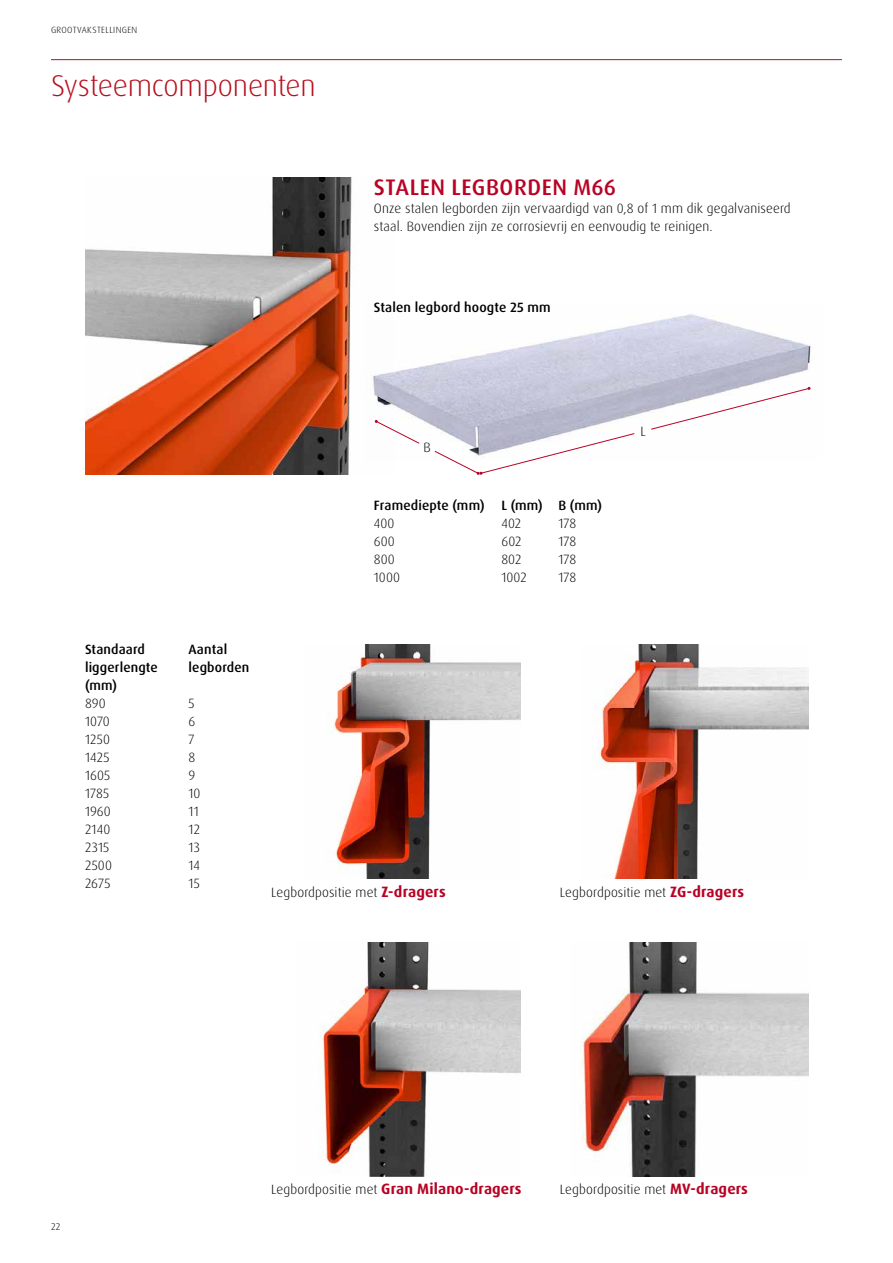
<style>
.page{position:relative;width:893px;height:1263px;background:#fff}
.page>*{position:absolute;margin:0;border:0;box-sizing:border-box;transform-origin:0 0}
.t1{font:300 30px "Dax Pro";letter-spacing:-.01em;color:#b80f1f}
.t2{font:500 22.5px "Dax Pro";letter-spacing:.02em;color:#b80325}
.t3{font:700 15px "Dax Pro";letter-spacing:.01em;color:#b80325}
.t4{font:300 13.5px/18px "Dax Pro";letter-spacing:.005em;color:#000}
.t5{font:500 13.5px "Dax Pro";letter-spacing:.01em;color:#000}
.t6{font:300 9.75px "Dax Pro";color:#000}
.t7{font:300 9px "Dax Pro";letter-spacing:.035em;color:#000}
.s1{font-weight:700;font-size:15px;color:#b80325}
.s2{font-weight:300;font-size:13.5px;color:#000}
</style>
<div class="page">
<hr style="left:51px;top:59px;width:791px;height:1px;background:#b80f1f">
<img style="left:85px;top:177px;width:267px;height:298px">
<img style="left:373px;top:314px;width:442px;height:108px">
<svg style="left:375px;top:387px;width:436px;height:88px"></svg>
<img style="left:596px;top:645px;width:213px;height:234px">
<img style="left:326px;top:645px;width:194px;height:234px">
<img style="left:321px;top:942px;width:199px;height:234px">
<img style="left:581px;top:942px;width:228px;height:234px">
<p class="t7" style="left:51px;top:24px;width:88px">GROOTVAKSTELLINGEN</p>
<h1 class="t1" style="left:51px;top:66px;width:266px">Systeemcomponenten</h1>
<h2 class="t2" style="left:374px;top:173px;width:244px">STALEN LEGBORDEN M66</h2>
<p class="t4" style="left:374px;top:199px;width:418px">Onze stalen legborden zijn vervaardigd van 0,8 of 1 mm dik gegalvaniseerd staal. Bovendien zijn ze corrosievrij en eenvoudig te reinigen.</p>
<p class="t5" style="left:374px;top:299px;width:178px">Stalen legbord hoogte 25 mm</p>
<p class="t4" style="left:424px;top:438px;width:9px">B</p>
<p class="t5" style="left:374px;top:497px;width:230px">Framediepte (mm) L (mm) B (mm)</p>
<p class="t4" style="left:374px;top:514px;width:22px">400</p>
<p class="t4" style="left:501px;top:514px;width:21px">402</p>
<p class="t4" style="left:558px;top:514px;width:20px">178</p>
<p class="t4" style="left:374px;top:532px;width:23px">600</p>
<p class="t4" style="left:501px;top:532px;width:22px">602</p>
<p class="t4" style="left:558px;top:532px;width:20px">178</p>
<p class="t4" style="left:374px;top:550px;width:23px">800</p>
<p class="t4" style="left:501px;top:550px;width:22px">802</p>
<p class="t4" style="left:558px;top:550px;width:20px">178</p>
<p class="t4" style="left:374px;top:568px;width:28px">1000</p>
<p class="t4" style="left:501px;top:568px;width:27px">1002</p>
<p class="t4" style="left:558px;top:568px;width:20px">178</p>
<p class="t4" style="left:640px;top:422px;width:7px">L</p>
<p class="t5" style="left:85px;top:641px;width:61px">Standaard</p>
<p class="t5" style="left:188px;top:641px;width:40px">Aantal</p>
<p class="t5" style="left:85px;top:659px;width:74px">liggerlengte</p>
<p class="t5" style="left:188px;top:659px;width:62px">legborden</p>
<p class="t5" style="left:85px;top:677px;width:34px">(mm)</p>
<p class="t4" style="left:85px;top:694px;width:22px">890</p>
<p class="t4" style="left:188px;top:694px;width:8px">5</p>
<p class="t4" style="left:85px;top:712px;width:26px">1070</p>
<p class="t4" style="left:188px;top:712px;width:8px">6</p>
<p class="t4" style="left:85px;top:730px;width:27px">1250</p>
<p class="t4" style="left:188px;top:730px;width:7px">7</p>
<p class="t4" style="left:85px;top:748px;width:26px">1425</p>
<p class="t4" style="left:188px;top:748px;width:8px">8</p>
<p class="t4" style="left:85px;top:766px;width:27px">1605</p>
<p class="t4" style="left:188px;top:766px;width:8px">9</p>
<p class="t4" style="left:85px;top:784px;width:26px">1785</p>
<p class="t4" style="left:188px;top:784px;width:14px">10</p>
<p class="t4" style="left:85px;top:802px;width:27px">1960</p>
<p class="t4" style="left:188px;top:802px;width:12px">11</p>
<p class="t4" style="left:85px;top:820px;width:27px">2140</p>
<p class="t4" style="left:188px;top:820px;width:13px">12</p>
<p class="t4" style="left:85px;top:838px;width:26px">2315</p>
<p class="t4" style="left:188px;top:838px;width:13px">13</p>
<p class="t4" style="left:85px;top:856px;width:29px">2500</p>
<p class="t4" style="left:188px;top:856px;width:13px">14</p>
<p class="t4" style="left:85px;top:874px;width:27px">2675</p>
<p class="t4" style="left:188px;top:874px;width:13px">15</p>
<p class="t4" style="left:271px;top:883px;width:176px">Legbordpositie met <span class="s1">Z-dragers</span></p>
<p class="t4" style="left:560px;top:883px;width:186px">Legbordpositie met <span class="s1">ZG-dragers</span></p>
<p class="t6" style="left:51px;top:1220px;width:11px">22</p>
<p class="t3" style="left:271px;top:1179px;width:252px"><span class="s2">Legbordpositie met</span> Gran Milano-dragers</p>
<p class="t4" style="left:560px;top:1180px;width:190px">Legbordpositie met <span class="s1">MV-dragers</span></p>
</div>
